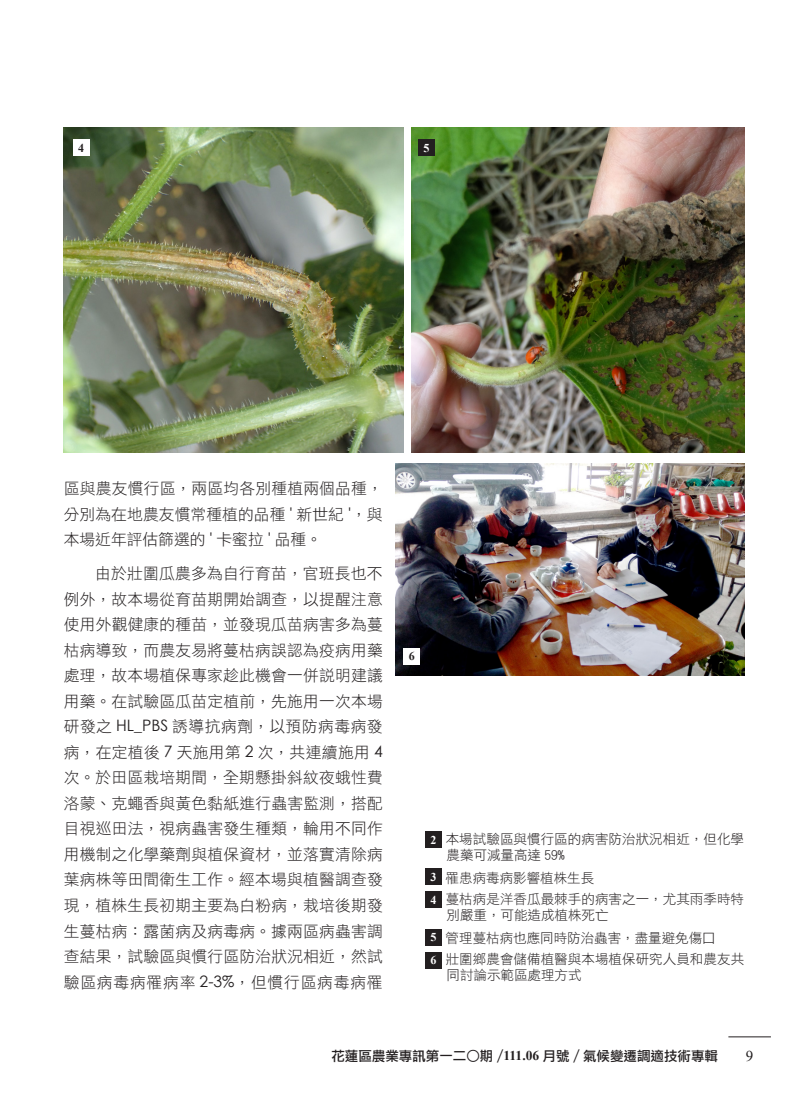
<style>
.page{position:relative;width:808px;height:1106px;background:#fff}
.page>*{position:absolute;margin:0;border:0;box-sizing:border-box;transform-origin:0 0}
.內文{font:15.75px/25.5px "DF Li Hei W3 WIN BF";letter-spacing:.015em;color:#231f20;text-align:justify}
.t1{font:15px "Times New Roman";color:#231f20}
.圖說{font:13.5px/16.2px "DF Li Hei W3 WIN BF";letter-spacing:.005em;color:#231f20}
.t2{font:13.5px "DF Li Hei Md HK BF";color:#231f20}
.內文-2{font:700 12px "Times New Roman";color:#fff}
._2小標{font:700 12px "Times New Roman";color:#231f20}
._2小標-2{font:700 12px "Times New Roman";color:#fff}
.s1{font-family:"Century Gothic"}
.s2{font-family:"DF Li Hei Md WIN BF"}
.s3{font-family:"Times New Roman";font-weight:700}
</style>
<div class="page">
<img style="left:412px;top:127px;width:332px;height:325px">
<img style="left:64px;top:127px;width:340px;height:325px">
<div style="left:425px;top:831px;width:16px;height:16px;background:#231f20"></div>
<div style="left:425px;top:868px;width:16px;height:16px;background:#231f20"></div>
<div style="left:425px;top:891px;width:16px;height:17px;background:#231f20"></div>
<div style="left:425px;top:929px;width:16px;height:16px;background:#231f20"></div>
<div style="left:425px;top:952px;width:16px;height:16px;background:#231f20"></div>
<img style="left:395px;top:463px;width:349px;height:212px">
<div style="left:73px;top:139px;width:16px;height:17px;background:#fff"></div>
<div style="left:418px;top:139px;width:17px;height:17px;background:#231f20"></div>
<div style="left:404px;top:648px;width:16px;height:16px;background:#fff"></div>
<hr style="left:728px;top:1036px;width:43px;height:1px;background:#231f20">
<p class="_2小標" style="left:78px;top:139px;width:7px">4</p>
<p class="_2小標-2" style="left:423px;top:139px;width:7px">5</p>
<p class="內文" style="left:64px;top:476px;width:320px">區與農友慣行區，兩區均各別種植兩個品種，分別為在地農友慣常種植的品種 <span class="s1">'</span> 新世紀 <span class="s1">'</span>，與本場近年評估篩選的 <span class="s1">'</span> 卡蜜拉 <span class="s1">'</span> 品種。</p>
<p class="內文" style="left:64px;top:561px;width:320px;text-indent:32px">由於壯圍瓜農多為自行育苗，官班長也不例外，故本場從育苗期開始調查，以提醒注意使用外觀健康的種苗，並發現瓜苗病害多為蔓枯病導致，而農友易將蔓枯病誤認為疫病用藥處理，故本場植保專家趁此機會一併說明建議用藥。在試驗區瓜苗定植前，先施用一次本場研發之 <span class="s1">HL_PBS</span> 誘導抗病劑，以預防病毒病發病，在定植後 <span class="s1">7</span> 天施用第 <span class="s1">2</span> 次，共連續施用 <span class="s1">4</span>次。於田區栽培期間，全期懸掛斜紋夜蛾性費洛蒙、克蠅香與黃色黏紙進行蟲害監測，搭配目視巡田法，視病蟲害發生種類，輪用不同作用機制之化學藥劑與植保資材，並落實清除病葉病株等田間衛生工作。經本場與植醫調查發現，植株生長初期主要為白粉病，栽培後期發生蔓枯病：露菌病及病毒病。據兩區病蟲害調查結果，試驗區與慣行區防治狀況相近，然試驗區病毒病罹病率 <span class="s1">2-3%</span>，但慣行區病毒病罹</p>
<p class="_2小標" style="left:409px;top:647px;width:7px">6</p>
<p class="內文-2" style="left:430px;top:831px;width:7px">2</p>
<p class="圖說" style="left:446px;top:830px;width:300px">本場試驗區與慣行區的病害防治狀況相近，但化學農藥可減量高達 59%</p>
<p class="內文-2" style="left:430px;top:868px;width:7px">3</p>
<p class="圖說" style="left:446px;top:870px;width:150px">罹患病毒病影響植株生長</p>
<p class="內文-2" style="left:430px;top:891px;width:7px">4</p>
<p class="圖說" style="left:446px;top:891px;width:300px">蔓枯病是洋香瓜最棘手的病害之一，尤其雨季時特別嚴重，可能造成植株死亡</p>
<p class="內文-2" style="left:430px;top:928px;width:7px">5</p>
<p class="圖說" style="left:446px;top:930px;width:271px">管理蔓枯病也應同時防治蟲害，盡量避免傷口</p>
<p class="內文-2" style="left:430px;top:951px;width:7px">6</p>
<p class="圖說" style="left:446px;top:951px;width:300px">壯圍鄉農會儲備植醫與本場植保研究人員和農友共同討論示範區處理方式</p>
<p class="t2" style="left:331px;top:1049px;width:388px">花蓮區農業專訊第一二○期 <span class="s2">/</span><span class="s3">111.06</span> 月號 <span class="s2">/ 氣候變遷調適技術專輯</span></p>
<p class="t1" style="left:746px;top:1045px;width:9px">9</p>
</div>
